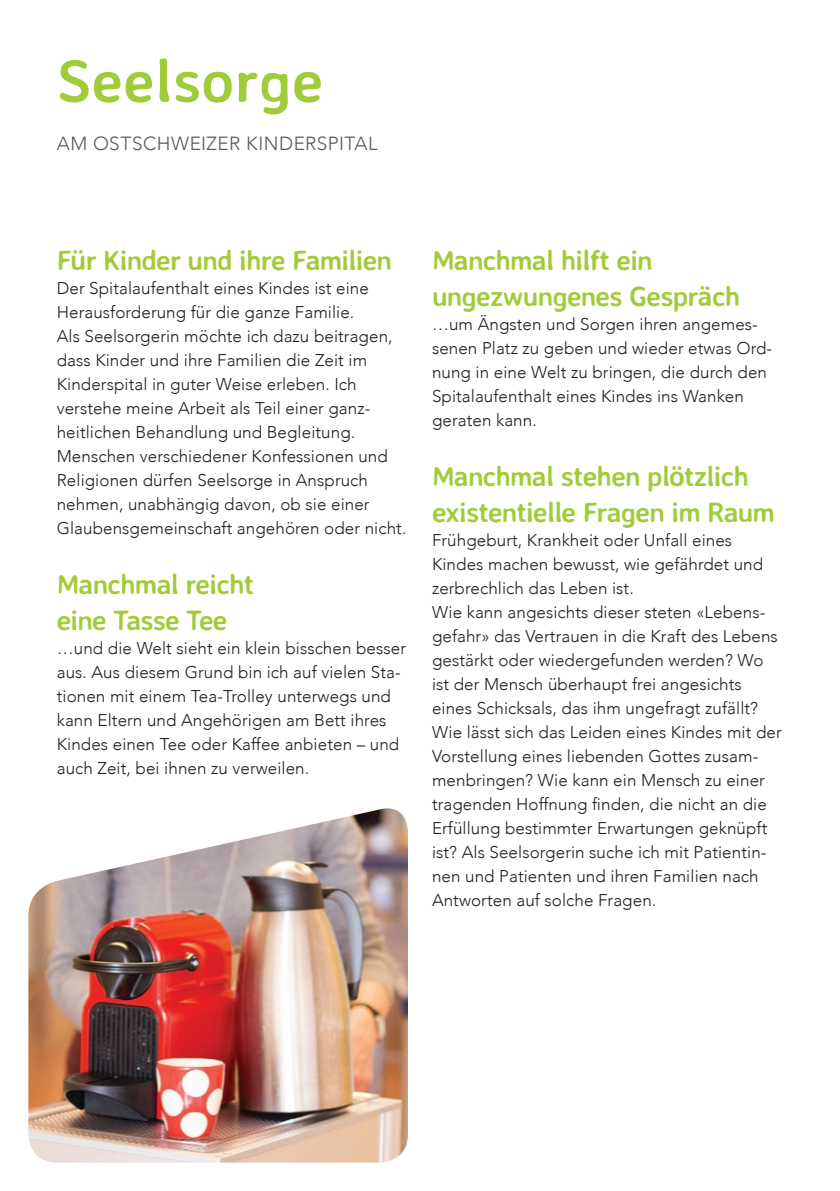
<style>
.page{position:relative;width:840px;height:1191px;background:#fff}
.page>*{position:absolute;margin:0;border:0;box-sizing:border-box;transform-origin:0 0}
.t1{font:700 60px "Averia Sans Libre";letter-spacing:.005em;color:#a1cc3a}
.t2{font:700 28px/36px "Averia Sans Libre";letter-spacing:-.03em;color:#a1cc3a}
.t3{font:300 19px "Avenir";letter-spacing:.025em;color:#57585a}
.t4{font:300 17px/24px "Avenir";letter-spacing:.005em;color:#231f20}
</style>
<div class="page">
<img style="left:28px;top:808px;width:380px;height:354px">
<h1 class="t1" style="left:57px;top:43px;width:268px">Seelsorge</h1>
<p class="t3" style="left:57px;top:132px;width:322px">AM OSTSCHWEIZER KINDERSPITAL</p>
<h2 class="t2" style="left:57px;top:241px;width:337px">Für Kinder und ihre Familien</h2>
<p class="t4" style="left:57px;top:276px;width:351px">Der Spitalaufenthalt eines Kindes ist eine Herausforderung für die ganze Familie.<br>Als Seelsorgerin möchte ich dazu beitragen, dass Kinder und ihre Familien die Zeit im Kinderspital in guter Weise erleben. Ich verstehe meine Arbeit als Teil einer ganz&shy;heitlichen Behandlung und Begleitung.<br>Menschen verschiedener Konfessionen und Religionen dürfen Seelsorge in Anspruch nehmen, unabhängig davon, ob sie einer Glaubensgemeinschaft angehören oder nicht.</p>
<h2 class="t2" style="left:57px;top:565px;width:199px">Manchmal reicht eine Tasse Tee</h2>
<p class="t4" style="left:57px;top:636px;width:350px">…und die Welt sieht ein klein bisschen besser aus. Aus diesem Grund bin ich auf vielen Sta&shy;tionen mit einem Tea-Trolley unterwegs und kann Eltern und Angehörigen am Bett ihres Kindes einen Tee oder Kaffee anbieten – und auch Zeit, bei ihnen zu verweilen.</p>
<h2 class="t2" style="left:432px;top:241px;width:309px">Manchmal hilft ein ungezwungenes Gespräch</h2>
<p class="t4" style="left:432px;top:312px;width:341px">…um Ängsten und Sorgen ihren angemes&shy;senen Platz zu geben und wieder etwas Ord&shy;nung in eine Welt zu bringen, die durch den Spitalaufenthalt eines Kindes ins Wanken geraten kann.</p>
<h2 class="t2" style="left:432px;top:457px;width:344px">Manchmal stehen plötzlich existentielle Fragen im Raum</h2>
<p class="t4" style="left:432px;top:528px;width:351px">Frühgeburt, Krankheit oder Unfall eines Kindes machen bewusst, wie gefährdet und zerbrechlich das Leben ist.<br>Wie kann angesichts dieser steten «Lebens&shy;gefahr» das Vertrauen in die Kraft des Lebens gestärkt oder wiedergefunden werden? Wo ist der Mensch überhaupt frei angesichts eines Schicksals, das ihm ungefragt zufällt?<br>Wie lässt sich das Leiden eines Kindes mit der Vorstellung eines liebenden Gottes zusam&shy;menbringen? Wie kann ein Mensch zu einer tragenden Hoffnung finden, die nicht an die Erfüllung bestimmter Erwartungen geknüpft ist? Als Seelsorgerin suche ich mit Patientin&shy;nen und Patienten und ihren Familien nach Antworten auf solche Fragen.</p>
</div>
